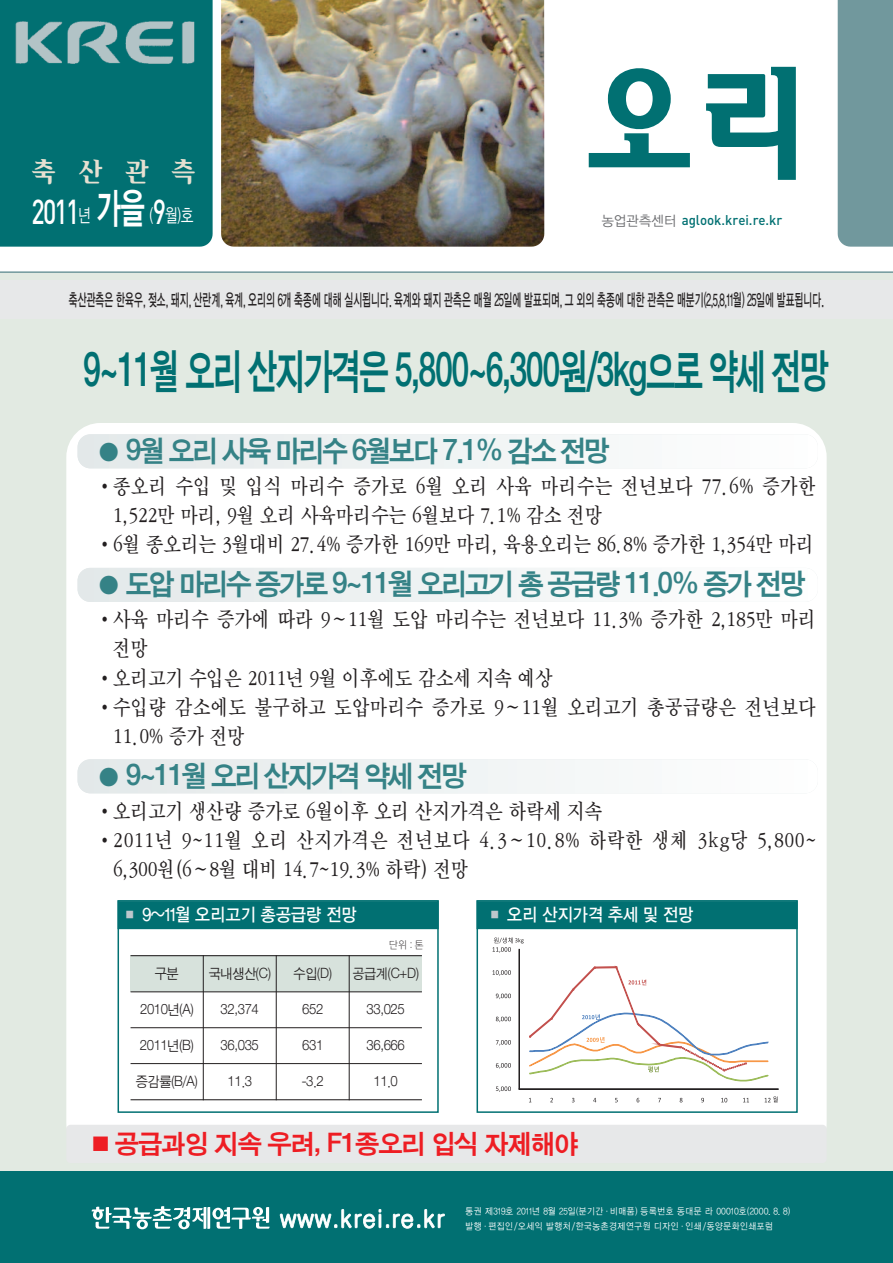
<style>
.page{position:relative;width:893px;height:1263px;background:#fff}
.page>*{position:absolute;margin:0;border:0;box-sizing:border-box;transform-origin:0 0}
.t1{font:700 127.8px "Korean HM";color:#017072;scale:.89 1}
.t2{font:48px "Sand Kg";letter-spacing:-.05em;color:#017072;scale:.68 1}
.t3{font:42px "YGO14";color:#fff;scale:.63 1}
.t4{font:500 34.2px "DIN";color:#fff;scale:.73 1}
.t5{font:30px "Sand Kg";letter-spacing:-.07em;color:#358286;scale:.95 1}
.t6{font:27.15px "YDV Iris M";color:#e6e0d1;scale:.9 1}
.t7{font:27px "Sand Kg";letter-spacing:-.04em;color:#ee1d23}
.t8{font:500 22.5px/29.1px "SD Myungjo QXP";letter-spacing:.055em;color:#231f20;scale:.85 1}
.t9{font:18.6px "YGO12";color:#fff;scale:.73 1}
.t10{font:18px "YDVYGO13";letter-spacing:.02em;color:#fff;scale:.9 1}
.t11{font:16.95px "YDVYGO13";letter-spacing:.02em;color:#231f20;scale:.56 1}
.t12{font:14.25px "Sand Jg";letter-spacing:-.025em;color:#231f20;scale:.95 1}
.t13{font:500 13.95px "DIN";color:#017072;scale:.95 1}
.t14{font:10.5px "YDVYGO11";color:#231f20;scale:.9 1}
.t15{font:9.3px/15px "YDVYGO12";letter-spacing:.08em;color:#fff;scale:.9 1}
.s1{font-family:"YGO12";font-weight:400;font-size:18.6px}
.s2{font-family:"DIN";font-weight:500;font-size:34.2px}
.s3{font-family:"YDVYGO12";font-weight:400;color:#6c6d70}
.s4{color:#bdc7cc}
.s5{font-size:19.5px}
.s6{font-family:"Y Mj O12"}
</style>
<div class="page">
<div style="left:1px;top:0;width:212px;height:247px;background:#017072"></div>
<img style="left:7px;top:9px;width:192px;height:65px">
<hr style="left:0;top:0;width:1px;height:128px;background:#95baba">
<div style="left:0;top:272px;width:893px;height:910px;background:#e2eae2"></div>
<div style="left:0;top:1171px;width:893px;height:92px;background:#017072"></div>
<hr style="left:0;top:106px;width:1px;height:1157px;background:#fff">
<hr style="left:0;top:271px;width:893px;height:2px;background:#71989d">
<div style="left:66px;top:423px;width:761px;height:734px;background:#fff;border-radius:34px"></div>
<img style="left:221px;top:0;width:323px;height:247px">
<div style="left:838px;top:0;width:55px;height:247px;background:#71989d"></div>
<div style="left:78px;top:434px;width:740px;height:34px;background:linear-gradient(to right,#e3e8e9,#fefefe);border-radius:13px"></div>
<div style="left:78px;top:568px;width:740px;height:34px;background:linear-gradient(to right,#e3e8e9,#fefefe);border-radius:13px"></div>
<div style="left:78px;top:759px;width:740px;height:34px;background:linear-gradient(to right,#e3e8e9,#fefefe);border-radius:13px"></div>
<div style="left:118px;top:900px;width:321px;height:213px;border:2px solid #017072"></div>
<div style="left:119px;top:902px;width:318px;height:26px;background:#017072"></div>
<div style="left:118px;top:900px;width:321px;height:29px;border:2px solid #017072"></div>
<div style="left:477px;top:900px;width:321px;height:213px;border:2px solid #017072"></div>
<div style="left:478px;top:902px;width:318px;height:26px;background:#017072"></div>
<div style="left:477px;top:900px;width:321px;height:29px;border:2px solid #017072"></div>
<div style="left:0;top:281px;width:893px;height:38px;background:#e7e8e9"></div>
<div style="left:519px;top:949px;width:1px;height:140px;border:1px solid #231f20"></div>
<div style="left:519px;top:1089px;width:260px;height:1px;border:1px solid #231f20"></div>
<svg style="left:496px;top:1086px;width:15px;height:6px"></svg>
<svg style="left:496px;top:1063px;width:15px;height:5px"></svg>
<svg style="left:496px;top:1040px;width:15px;height:5px"></svg>
<svg style="left:496px;top:1017px;width:15px;height:5px"></svg>
<svg style="left:496px;top:994px;width:15px;height:5px"></svg>
<svg style="left:493px;top:970px;width:18px;height:6px"></svg>
<svg style="left:721px;top:1098px;width:6px;height:4px"></svg>
<svg style="left:743px;top:1098px;width:6px;height:4px"></svg>
<svg style="left:529px;top:966px;width:239px;height:115px"></svg>
<svg style="left:493px;top:937px;width:31px;height:16px"></svg>
<svg style="left:765px;top:1096px;width:13px;height:6px"></svg>
<svg style="left:92px;top:1206px;width:178px;height:23px"></svg>
<svg style="left:280px;top:1209px;width:165px;height:20px"></svg>
<div style="left:66px;top:1125px;width:761px;height:38px;background:#e7e8e9;border-radius:4px"></div>
<div style="left:131px;top:955px;width:72px;height:37px;background:#d7e2dc"></div>
<div style="left:203px;top:955px;width:73px;height:37px;background:#d7e2dc"></div>
<div style="left:276px;top:955px;width:73px;height:37px;background:#d7e2dc"></div>
<div style="left:349px;top:955px;width:73px;height:37px;background:#d7e2dc"></div>
<hr style="left:203px;top:955px;width:1px;height:145px;background:#231f20">
<hr style="left:276px;top:955px;width:1px;height:145px;background:#231f20">
<hr style="left:349px;top:955px;width:1px;height:145px;background:#231f20">
<hr style="left:131px;top:955px;width:291px;height:1px;background:#231f20">
<hr style="left:131px;top:991px;width:291px;height:1px;background:#231f20">
<hr style="left:131px;top:1027px;width:291px;height:1px;background:#231f20">
<hr style="left:131px;top:1063px;width:291px;height:1px;background:#231f20">
<hr style="left:131px;top:1099px;width:291px;height:1px;background:#231f20">
<p class="t6" style="left:31px;top:158px;width:184px">축산관측</p>
<h3 class="t4" style="left:31px;top:192px;width:83px">2011<span class="s1">년</span></h3>
<h3 class="t3" style="left:95px;top:182px;width:82px">가을</h3>
<p class="t9" style="left:149px;top:204px;width:63px">(<span class="s2">9</span>월)호</p>
<h1 class="t1" style="left:582px;top:55px;width:257px">오리</h1>
<p class="t13" style="left:602px;top:212px;width:192px"><span class="s3">농업관측센터</span> aglook.krei.re.kr</p>
<p class="t11" style="left:69px;top:290px;width:1350px">축산관측은 한육우, 젖소, 돼지, 산란계, 육계, 오리의 6개 축종에 대해 실시됩니다. 육계와 돼지 관측은 매월 25일에 발표되며, 그 외의 축종에 대한 관측은 매분기(2,5,8,11월) 25일에 발표됩니다.</p>
<h2 class="t2" style="left:83px;top:348px;width:1098px">9~11월 오리 산지가격은 5,800~6,300원/3kg으로 약세 전망</h2>
<h3 class="t5" style="left:96px;top:436px;width:542px">● 9월 오리 사육 마리수 6월보다 7.1% 감소 전망</h3>
<p class="t8" style="left:114px;top:472px;width:827px;text-indent:-17px">•종오리 수입 및 입식 마리수 증가로 6월 오리 사육 마리수는 전년보다 77.6% 증가한<br>1,522만 마리, 9월 오리 사육마리수는 6월보다 7.1% 감소 전망</p>
<p class="t8" style="left:96px;top:530px;width:844px">•6월 종오리는 3월대비 27.4% 증가한 169만 마리, 육용오리는 86.8% 증가한 1,354만 마리</p>
<h3 class="t5" style="left:96px;top:569px;width:748px">● 도압 마리수 증가로 9~11월 오리고기 총 공급량 11.0% 증가 전망</h3>
<p class="t8" style="left:114px;top:605px;width:826px;text-indent:-17px">•사육 마리수 증가에 따라 9∼11월 도압 마리수는 전년보다 11.3% 증가한 2,185만 마리 전망</p>
<p class="t8" style="left:96px;top:663px;width:539px">•오리고기 수입은 2011년 9월 이후에도 감소세 지속 예상</p>
<p class="t8" style="left:114px;top:692px;width:827px;text-indent:-17px">•수입량 감소에도 불구하고 도압마리수 증가로 9∼11월 오리고기 총공급량은 전년보다<br>11.0% 증가 전망</p>
<h3 class="t5" style="left:96px;top:760px;width:392px">● 9~11월 오리 산지가격 약세 전망</h3>
<p class="t8" style="left:96px;top:796px;width:596px">•오리고기 생산량 증가로 6월이후 오리 산지가격은 하락세 지속</p>
<p class="t8" style="left:114px;top:825px;width:828px;text-indent:-17px">•2011년 9~11월 오리 산지가격은 전년보다 4.3∼10.8% 하락한 생체 3kg당 5,800~<br>6,300원(6∼8월 대비 14.7~19.3% 하락) 전망</p>
<p class="t10" style="left:123px;top:904px;width:262px"><span class="s4">■</span> 9~11월 오리고기 총공급량 전망</p>
<p class="t10" style="left:487px;top:904px;width:230px"><span class="s4">■</span> 오리 산지가격 추세 및 전망</p>
<p class="t14" style="left:389px;top:939px;width:40px">단위:톤</p>
<p class="t12" style="left:155px;top:967px;width:27px">구분</p>
<p class="t12" style="left:209px;top:967px;width:67px">국내생산(C)</p>
<p class="t12" style="left:294px;top:967px;width:42px">수입(D)</p>
<p class="t12" style="left:352px;top:967px;width:71px">공급계(C+D)</p>
<p class="t12" style="left:140px;top:1002px;width:58px">2010년(A)</p>
<p class="t12" style="left:221px;top:1002px;width:42px">32,374</p>
<p class="t12" style="left:302px;top:1002px;width:24px">652</p>
<p class="t12" style="left:367px;top:1002px;width:42px">33,025</p>
<p class="t12" style="left:140px;top:1038px;width:58px">2011년(B)</p>
<p class="t12" style="left:221px;top:1038px;width:42px">36,035</p>
<p class="t12" style="left:302px;top:1038px;width:24px">631</p>
<p class="t12" style="left:367px;top:1038px;width:42px">36,666</p>
<p class="t12" style="left:136px;top:1074px;width:66px">증감률(B/A)</p>
<p class="t12" style="left:228px;top:1074px;width:27px">11.3</p>
<p class="t12" style="left:302px;top:1074px;width:25px">-3.2</p>
<p class="t12" style="left:373px;top:1074px;width:27px">11.0</p>
<p class="t7" style="left:92px;top:1130px;width:488px"><span class="s5">■</span> 공급과잉 지속 우려, F1종오리 입식 자제해야</p>
<p class="t15" style="left:465px;top:1203px;width:362px">통권 제319호 2011년 8월 25일(분기간<span class="s6">·</span>비매품) 등록번호 동대문 라 00010호(2000. 8. 8) 발행<span class="s6">·</span>편집인/오세익 발행처/한국농촌경제연구원 디자인<span class="s6">·</span>인쇄/동양문화인쇄포럼</p>
</div>
